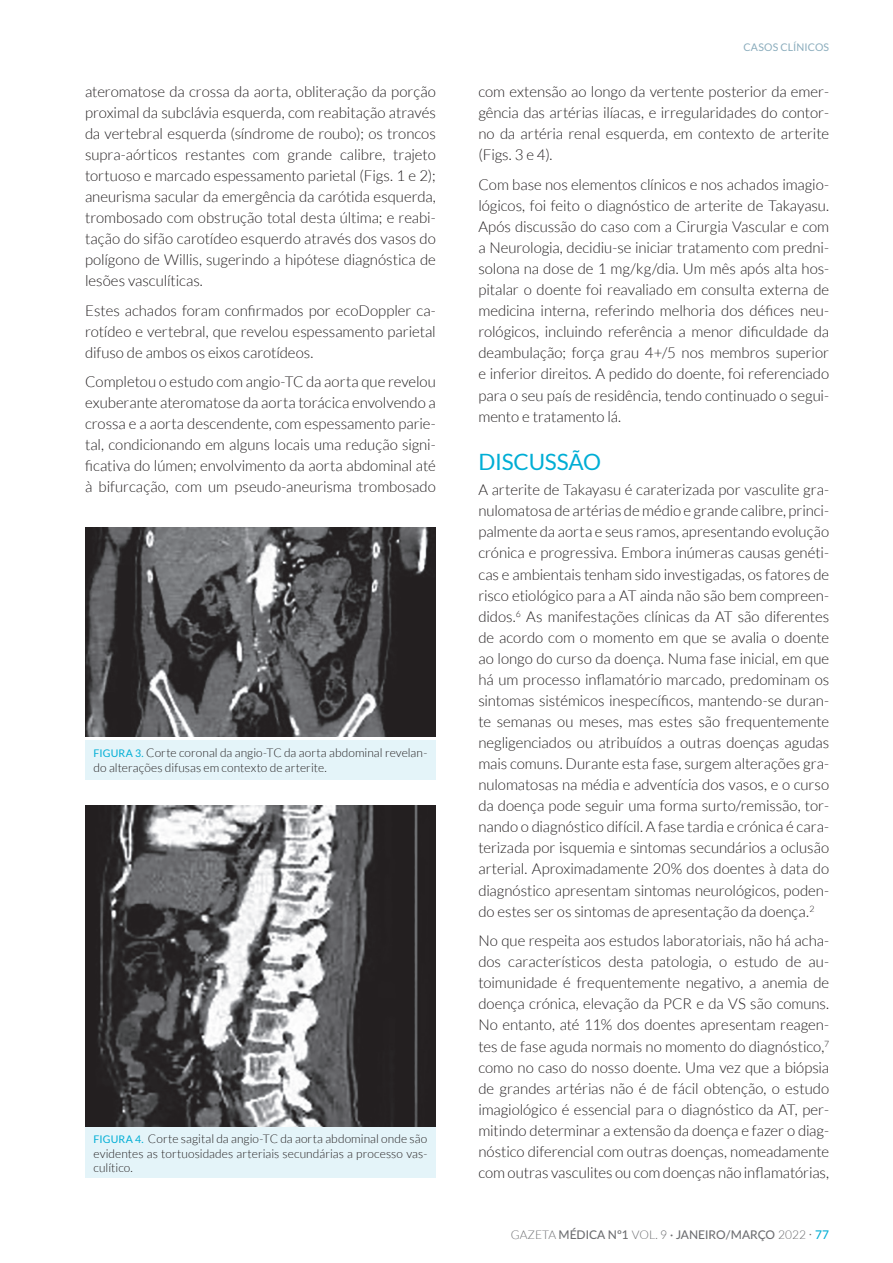
<style>
.page{position:relative;width:893px;height:1263px;background:#fff}
.page>*{position:absolute;margin:0;border:0;box-sizing:border-box;transform-origin:0 0}
.t1{font:22.5px "Lato";letter-spacing:-.01em;color:#00aed5}
.t2{font:300 15px/21px "Lato";letter-spacing:-.005em;color:#231f20;text-align:justify}
.t3{font:300 12px/14.4px "Lato";letter-spacing:.005em;color:#231f20}
.t4{font:500 12px "Lato";color:#6c6d70}
.t5{font:10.5px "Lato";letter-spacing:.015em;color:#8aacbc}
.s1{font-weight:400;font-size:10.5px;color:#00aed5}
.s2{font-weight:300}
.s3{font-weight:300;font-size:15px}
.s4{color:#00aed5}
</style>
<div class="page">
<img style="left:86px;top:527px;width:349px;height:210px">
<div style="left:85px;top:740px;width:351px;height:39px;background:#e4f4f9"></div>
<img style="left:86px;top:806px;width:350px;height:322px">
<div style="left:85px;top:1128px;width:351px;height:50px;background:#e4f4f9"></div>
<p class="t2" style="left:85px;top:81px;width:352px">ateromatose da crossa da aorta, obliteração da porção proximal da subclávia esquerda, com reabitação através da vertebral esquerda (síndrome de roubo); os troncos supra-aórticos restantes com grande calibre, trajeto tortuoso e marcado espessamento parietal (Figs. 1 e 2); aneurisma sacular da emergência da carótida esquerda, trombosado com obstrução total desta última; e reabi&shy;tação do sifão carotídeo esquerdo através dos vasos do polígono de Willis, sugerindo a hipótese diagnóstica de lesões vasculíticas.</p>
<p class="t2" style="left:85px;top:300px;width:352px">Estes achados foram confirmados por ecoDoppler ca&shy;rotídeo e vertebral, que revelou espessamento parietal difuso de ambos os eixos carotídeos.</p>
<p class="t2" style="left:85px;top:371px;width:352px">Completou o estudo com angio-TC da aorta que revelou exuberante ateromatose da aorta torácica envolvendo a crossa e a aorta descendente, com espessamento parie&shy;tal, condicionando em alguns locais uma redução signi&shy;ficativa do lúmen; envolvimento da aorta abdominal até à bifurcação, com um pseudo-aneurisma trombosado</p>
<p class="t3" style="left:94px;top:746px;width:335px"><span class="s1">FIGURA 3.</span> Corte coronal da angio-TC da aorta abdominal revelan&shy;do alterações difusas em contexto de arterite.</p>
<p class="t3" style="left:94px;top:1132px;width:335px;text-align:justify"><span class="s1">FIGURA 4.</span> Corte sagital da angio-TC da aorta abdominal onde são evidentes as tortuosidades arteriais secundárias a processo vas&shy;culítico.</p>
<p class="t5" style="left:743px;top:41px;width:87px">CASOS CLÍNICOS</p>
<p class="t2" style="left:478px;top:81px;width:352px">com extensão ao longo da vertente posterior da emer&shy;gência das artérias ilíacas, e irregularidades do contor&shy;no da artéria renal esquerda, em contexto de arterite (Figs. 3 e 4).</p>
<p class="t2" style="left:478px;top:174px;width:352px">Com base nos elementos clínicos e nos achados imagio&shy;lógicos, foi feito o diagnóstico de arterite de Takayasu.<br>Após discussão do caso com a Cirurgia Vascular e com a Neurologia, decidiu-se iniciar tratamento com predni&shy;solona na dose de 1 mg/kg/dia. Um mês após alta hos&shy;pitalar o doente foi reavaliado em consulta externa de medicina interna, referindo melhoria dos défices neu&shy;rológicos, incluindo referência a menor dificuldade da deambulação; força grau 4+/5 nos membros superior e inferior direitos. A pedido do doente, foi referenciado para o seu país de residência, tendo continuado o segui&shy;mento e tratamento lá.</p>
<h1 class="t1" style="left:478px;top:449px;width:124px">DISCUSSÃO</h1>
<p class="t2" style="left:478px;top:479px;width:352px">A arterite de Takayasu é caraterizada por vasculite gra&shy;nulomatosa de artérias de médio e grande calibre, princi&shy;palmente da aorta e seus ramos, apresentando evolução crónica e progressiva. Embora inúmeras causas genéti&shy;cas e ambientais tenham sido investigadas, os fatores de risco etiológico para a AT ainda não são bem compreen&shy;didos.<sup>6</sup> As manifestações clínicas da AT são diferentes de acordo com o momento em que se avalia o doente ao longo do curso da doença. Numa fase inicial, em que há um processo inflamatório marcado, predominam os sintomas sistémicos inespecíficos, mantendo-se duran&shy;te semanas ou meses, mas estes são frequentemente negligenciados ou atribuídos a outras doenças agudas mais comuns. Durante esta fase, surgem alterações gra&shy;nulomatosas na média e adventícia dos vasos, e o curso da doença pode seguir uma forma surto/remissão, tor&shy;nando o diagnóstico difícil. A fase tardia e crónica é cara&shy;terizada por isquemia e sintomas secundários a oclusão arterial. Aproximadamente 20% dos doentes à data do diagnóstico apresentam sintomas neurológicos, poden&shy;do estes ser os sintomas de apresentação da doença.<sup>2</sup></p>
<p class="t2" style="left:478px;top:930px;width:352px">No que respeita aos estudos laboratoriais, não há acha&shy;dos característicos desta patologia, o estudo de au&shy;toimunidade é frequentemente negativo, a anemia de doença crónica, elevação da PCR e da VS são comuns.<br>No entanto, até 11% dos doentes apresentam reagen&shy;tes de fase aguda normais no momento do diagnóstico,<sup>7 </sup>como no caso do nosso doente. Uma vez que a biópsia de grandes artérias não é de fácil obtenção, o estudo imagiológico é essencial para o diagnóstico da AT, per&shy;mitindo determinar a extensão da doença e fazer o diag&shy;nóstico diferencial com outras doenças, nomeadamente com outras vasculites ou com doenças não inflamatórias,</p>
<p class="t4" style="left:511px;top:1226px;width:320px"><span class="s2">GAZETA</span> MÉDICA Nº1 <span class="s2">VOL. 9</span> · JANEIRO/MARÇO <span class="s2">2022</span> <span class="s3">·</span> <span class="s4">77</span></p>
</div>
